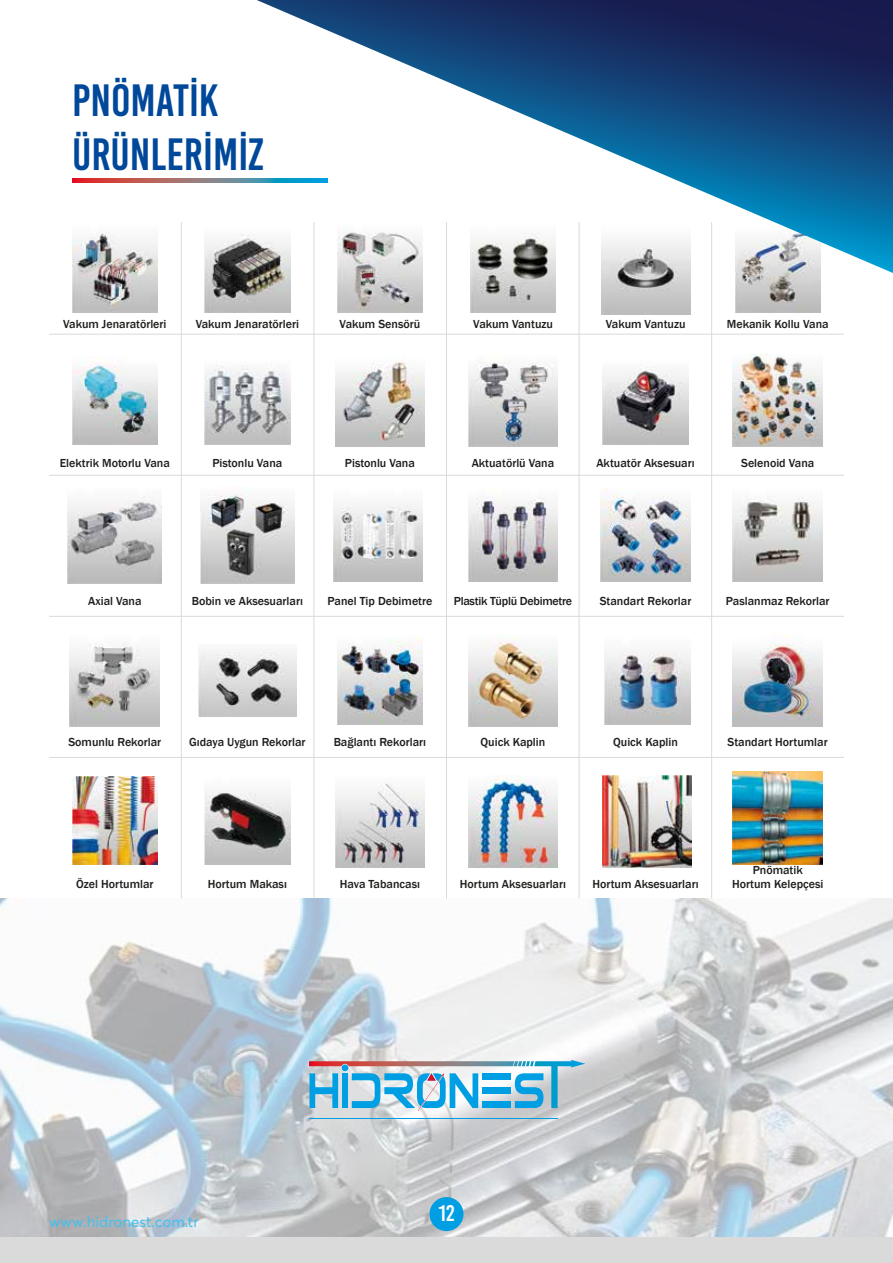
<style>
.page{position:relative;width:893px;height:1263px;background:#fff}
.page>*{position:absolute;margin:0;border:0;box-sizing:border-box;transform-origin:0 0}
.t1{font:45px/54px "Bebas Kai";color:#00489a}
.t2{font:22.5px "Bebas Kai";color:#fff}
.t3{font:15px "Averta";color:#41c0f0}
.t4{font:500 12px/14.4px "Franklin Gothic";color:#1d1d1b;text-align:center}
.t5{font:500 12px "Franklin Gothic";letter-spacing:-.02em;color:#1d1d1b}
</style>
<div class="page">
<svg style="left:72px;top:178px;width:185px;height:4px"></svg>
<img style="left:0;top:898px;width:893px;height:339px">
<img style="left:735px;top:273px;width:85px;height:39px">
<img style="left:72px;top:356px;width:85px;height:88px">
<hr style="left:181px;top:222px;width:1px;height:676px;background:#dadada">
<hr style="left:314px;top:222px;width:1px;height:676px;background:#dadada">
<hr style="left:446px;top:222px;width:1px;height:676px;background:#dadada">
<hr style="left:579px;top:222px;width:1px;height:676px;background:#dadada">
<hr style="left:711px;top:222px;width:1px;height:676px;background:#dadada">
<hr style="left:49px;top:334px;width:795px;height:1px;background:#dadada">
<hr style="left:49px;top:475px;width:795px;height:1px;background:#dadada">
<hr style="left:49px;top:616px;width:795px;height:1px;background:#dadada">
<hr style="left:49px;top:757px;width:795px;height:1px;background:#dadada">
<img style="left:205px;top:365px;width:85px;height:79px">
<div style="left:0;top:1237px;width:893px;height:26px;background:#dadada"></div>
<div style="left:429px;top:1197px;width:34px;height:34px;background:#009fe3;border-radius:50%"></div>
<svg style="left:257px;top:0;width:636px;height:273px"></svg>
<img style="left:603px;top:365px;width:85px;height:79px">
<img style="left:604px;top:652px;width:86px;height:73px">
<img style="left:338px;top:636px;width:85px;height:89px">
<img style="left:205px;top:224px;width:85px;height:88px">
<img style="left:72px;top:233px;width:85px;height:79px">
<img style="left:337px;top:224px;width:86px;height:88px">
<img style="left:470px;top:224px;width:86px;height:88px">
<img style="left:72px;top:776px;width:85px;height:89px">
<img style="left:602px;top:775px;width:90px;height:92px">
<img style="left:204px;top:793px;width:86px;height:72px">
<img style="left:601px;top:489px;width:89px;height:92px">
<img style="left:733px;top:497px;width:89px;height:84px">
<img style="left:601px;top:222px;width:89px;height:92px">
<img style="left:335px;top:362px;width:90px;height:84px">
<img style="left:468px;top:362px;width:90px;height:85px">
<img style="left:733px;top:354px;width:89px;height:93px">
<img style="left:200px;top:494px;width:94px;height:89px">
<img style="left:68px;top:496px;width:94px;height:87px">
<img style="left:333px;top:504px;width:90px;height:77px">
<img style="left:468px;top:497px;width:90px;height:84px">
<img style="left:70px;top:643px;width:90px;height:84px">
<img style="left:198px;top:652px;width:98px;height:65px">
<img style="left:468px;top:637px;width:90px;height:90px">
<img style="left:733px;top:634px;width:89px;height:93px">
<img style="left:468px;top:775px;width:90px;height:93px">
<img style="left:335px;top:783px;width:90px;height:85px">
<img style="left:733px;top:772px;width:89px;height:92px">
<svg style="left:309px;top:1060px;width:276px;height:51px"></svg>
<hr style="left:309px;top:1118px;width:249px;height:1px;background:#009fe3">
<h1 class="t1" style="left:72px;top:74px;width:193px">PNÖMATİK<br>ÜRÜNLERİMİZ</h1>
<p class="t4" style="left:63px;top:317px;width:105px">Vakum Jenaratörleri</p>
<p class="t4" style="left:196px;top:317px;width:105px">Vakum Jenaratörleri</p>
<p class="t4" style="left:340px;top:317px;width:82px">Vakum Sensörü</p>
<p class="t4" style="left:727px;top:317px;width:103px">Mekanik Kollu Vana</p>
<p class="t4" style="left:473px;top:317px;width:81px">Vakum Vantuzu</p>
<p class="t4" style="left:606px;top:317px;width:81px">Vakum Vantuzu</p>
<p class="t4" style="left:60px;top:456px;width:112px">Elektrik Motorlu Vana</p>
<p class="t4" style="left:212px;top:456px;width:72px">Pistonlu Vana</p>
<p class="t4" style="left:345px;top:456px;width:72px">Pistonlu Vana</p>
<p class="t4" style="left:472px;top:456px;width:84px">Aktuatörlü Vana</p>
<p class="t4" style="left:596px;top:456px;width:100px">Aktuatör Aksesuarı</p>
<p class="t4" style="left:741px;top:456px;width:75px">Selenoid Vana</p>
<p class="t4" style="left:88px;top:594px;width:55px">Axial Vana</p>
<p class="t4" style="left:192px;top:594px;width:113px">Bobin ve Aksesuarları</p>
<p class="t4" style="left:327px;top:594px;width:106px">Panel Tip Debimetre</p>
<p class="t5" style="left:454px;top:593px;width:120px">Plastik Tüplü Debimetre</p>
<p class="t4" style="left:600px;top:594px;width:93px">Standart Rekorlar</p>
<p class="t4" style="left:726px;top:594px;width:105px">Paslanmaz Rekorlar</p>
<p class="t4" style="left:334px;top:735px;width:94px">Bağlantı Rekorları</p>
<p class="t4" style="left:68px;top:735px;width:94px">Somunlu Rekorlar</p>
<p class="t4" style="left:189px;top:735px;width:118px">Gıdaya Uygun Rekorlar</p>
<p class="t4" style="left:481px;top:735px;width:66px">Quick Kaplin</p>
<p class="t4" style="left:613px;top:735px;width:66px">Quick Kaplin</p>
<p class="t4" style="left:727px;top:735px;width:102px">Standart Hortumlar</p>
<p class="t4" style="left:76px;top:877px;width:79px">Özel Hortumlar</p>
<p class="t4" style="left:208px;top:877px;width:81px">Hortum Makası</p>
<p class="t4" style="left:340px;top:877px;width:82px">Hava Tabancası</p>
<p class="t4" style="left:460px;top:877px;width:108px">Hortum Aksesuarları</p>
<p class="t4" style="left:592px;top:877px;width:108px">Hortum Aksesuarları</p>
<p class="t4" style="left:732px;top:863px;width:93px">Pnömatik<br>Hortum Kelepçesi</p>
<p class="t3" style="left:49px;top:1212px;width:151px">www.hidronest.com.tr</p>
<h2 class="t2" style="left:438px;top:1201px;width:18px">12</h2>
</div>
